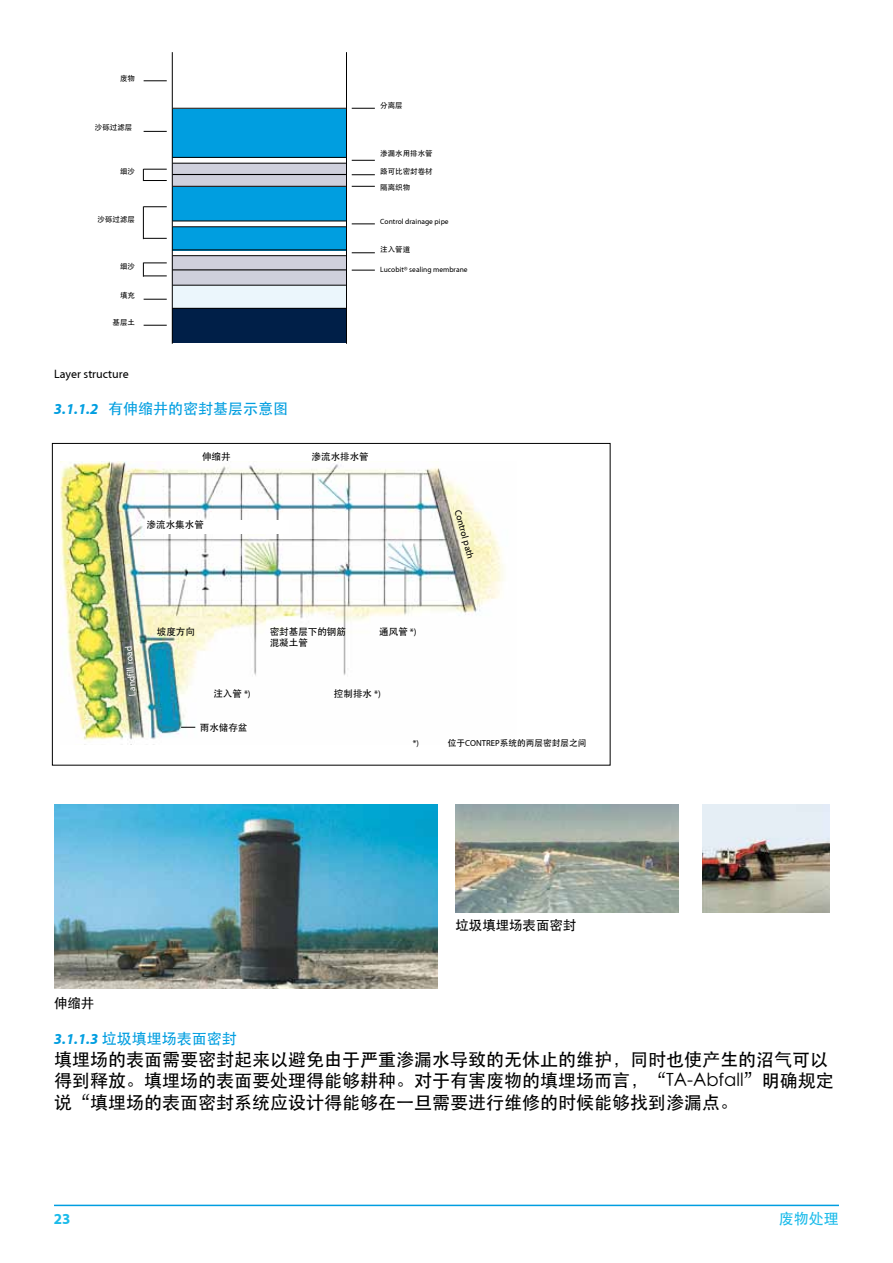
<style>
.page{position:relative;width:893px;height:1263px;background:#fff}
.page>*{position:absolute;margin:0;border:0;box-sizing:border-box;transform-origin:0 0}
.t1{font:18px/21.6px "ST Heiti";color:#000}
.t2{font:15px "ST Heiti";color:#009ee0}
.t3{font:15px "ST Heiti";color:#1bbbea}
.t4{font:700 15px "Myriad LUC";color:#1bbbea}
.t5{font:13.5px "ST Heiti";color:#000}
.t6{font:12px "Myriad LUC";color:#000}
.t7{font:9.6px/11.4px "ST Heiti";color:#000}
.t8{font:9.6px "Myriad LUC";color:#fff}
.t9{font:9.6px "Myriad LUC";color:#000}
.t10{font:8.7px "ST Heiti";color:#000}
.t11{font:8.7px "Myriad LUC";color:#000}
.t12{font:7.5px "ST Heiti";color:#000}
.t13{font:7.5px "Myriad LUC";color:#000}
.s1{font-family:"Myriad LUC";font-weight:700;font-style:italic}
.s2{font-family:"Myriad LUC"}
</style>
<div class="page">
<hr style="left:54px;top:1205px;width:785px;height:1px;background:#009ee0">
<img style="left:54px;top:804px;width:383px;height:185px">
<img style="left:455px;top:805px;width:224px;height:108px">
<img style="left:703px;top:805px;width:127px;height:108px">
<div style="left:173px;top:285px;width:173px;height:29px;background:#ebf6fc"></div>
<div style="left:173px;top:108px;width:173px;height:50px;background:#009ee0"></div>
<div style="left:173px;top:187px;width:173px;height:34px;background:#009ee0"></div>
<div style="left:173px;top:227px;width:173px;height:23px;background:#009ee0"></div>
<div style="left:173px;top:163px;width:173px;height:24px;background:#cfd0dc"></div>
<div style="left:173px;top:256px;width:173px;height:29px;background:#cfd0dc"></div>
<hr style="left:173px;top:157px;width:173px;height:1px;background:#000">
<hr style="left:173px;top:163px;width:173px;height:1px;background:#000">
<hr style="left:173px;top:174px;width:173px;height:1px;background:#000">
<hr style="left:173px;top:186px;width:173px;height:1px;background:#000">
<hr style="left:173px;top:221px;width:173px;height:1px;background:#000">
<hr style="left:173px;top:226px;width:173px;height:1px;background:#000">
<hr style="left:173px;top:250px;width:173px;height:1px;background:#000">
<hr style="left:173px;top:255px;width:173px;height:1px;background:#000">
<hr style="left:173px;top:269px;width:173px;height:1px;background:#000">
<hr style="left:173px;top:108px;width:173px;height:1px;background:#000">
<svg style="left:144px;top:81px;width:23px;height:1px"></svg>
<svg style="left:352px;top:108px;width:23px;height:1px"></svg>
<svg style="left:352px;top:224px;width:23px;height:1px"></svg>
<svg style="left:352px;top:252px;width:23px;height:1px"></svg>
<svg style="left:352px;top:160px;width:23px;height:1px"></svg>
<svg style="left:352px;top:174px;width:23px;height:1px"></svg>
<svg style="left:352px;top:270px;width:23px;height:1px"></svg>
<svg style="left:352px;top:186px;width:23px;height:1px"></svg>
<svg style="left:144px;top:131px;width:23px;height:1px"></svg>
<svg style="left:144px;top:206px;width:23px;height:1px"></svg>
<svg style="left:144px;top:238px;width:23px;height:1px"></svg>
<svg style="left:143px;top:169px;width:24px;height:12px"></svg>
<svg style="left:143px;top:263px;width:24px;height:14px"></svg>
<hr style="left:143px;top:206px;width:1px;height:33px;background:#000">
<svg style="left:144px;top:299px;width:23px;height:1px"></svg>
<svg style="left:144px;top:325px;width:23px;height:1px"></svg>
<div style="left:173px;top:308px;width:173px;height:35px;background:#001f48"></div>
<hr style="left:173px;top:285px;width:173px;height:1px;background:#000">
<hr style="left:173px;top:308px;width:173px;height:1px;background:#000">
<hr style="left:172px;top:52px;width:1px;height:292px;background:#000">
<hr style="left:346px;top:52px;width:1px;height:292px;background:#000">
<img style="left:60px;top:462px;width:444px;height:279px">
<div style="left:147px;top:520px;width:142px;height:14px;background:#fff"></div>
<svg style="left:181px;top:727px;width:14px;height:1px"></svg>
<p class="t12" style="left:120px;top:75px;width:16px">废物</p>
<p class="t12" style="left:95px;top:124px;width:39px">沙砾过滤层</p>
<p class="t12" style="left:120px;top:167px;width:16px">细沙</p>
<p class="t12" style="left:98px;top:215px;width:39px">沙砾过滤层</p>
<p class="t12" style="left:120px;top:262px;width:16px">细沙</p>
<p class="t12" style="left:120px;top:292px;width:16px">填充</p>
<p class="t12" style="left:113px;top:318px;width:24px">基层土</p>
<p class="t6" style="left:54px;top:368px;width:76px">Layer structure</p>
<p class="t2" style="left:54px;top:401px;width:235px"><span class="s1">3.1.1.2</span> 有伸缩井的密封基层示意图</p>
<p class="t7" style="left:202px;top:451px;width:30px">伸缩井</p>
<p class="t7" style="left:147px;top:519px;width:59px">渗流水集水管</p>
<p class="t12" style="left:380px;top:101px;width:24px">分离层</p>
<p class="t12" style="left:380px;top:150px;width:54px">渗漏水用排水管</p>
<p class="t12" style="left:380px;top:167px;width:54px">路可比密封卷材</p>
<p class="t12" style="left:380px;top:184px;width:32px">隔离织物</p>
<p class="t13" style="left:380px;top:218px;width:70px">Control drainage pipe</p>
<p class="t12" style="left:380px;top:245px;width:32px">注入管道</p>
<p class="t13" style="left:380px;top:266px;width:89px">Lucobit® sealing membrane</p>
<p class="t7" style="left:312px;top:451px;width:59px">渗流水排水管</p>
<p class="t9" style="left:462px;top:508px;width:52px;rotate:74deg">Control path</p>
<p class="t8" style="left:128px;top:696px;width:51px;rotate:-95deg">Landfill road</p>
<p class="t7" style="left:157px;top:626px;width:40px">坡度方向</p>
<p class="t7" style="left:213px;top:688px;width:39px">注入管 <span class="s2">*)</span></p>
<p class="t7" style="left:200px;top:722px;width:49px">雨水储存盆</p>
<p class="t7" style="left:270px;top:626px;width:78px">密封基层下的钢筋混凝土管</p>
<p class="t7" style="left:379px;top:626px;width:39px">通风管 <span class="s2">*)</span></p>
<p class="t7" style="left:334px;top:688px;width:48px">控制排水 <span class="s2">*)</span></p>
<p class="t11" style="left:413px;top:738px;width:8px">*)</p>
<p class="t10" style="left:448px;top:738px;width:140px">位于<span class="s2">CONTREP</span>系统的两层密封层之间</p>
<p class="t5" style="left:54px;top:997px;width:42px">伸缩井</p>
<p class="t5" style="left:455px;top:918px;width:122px">垃圾填埋场表面密封</p>
<p class="t2" style="left:54px;top:1031px;width:184px"><span class="s1">3.1.1.3</span> 垃圾填埋场表面密封</p>
<p class="t1" style="left:54px;top:1048px;width:781px">填埋场的表面需要密封起来以避免由于严重渗漏水导致的无休止的维护，同时也使产生的沼气可以得到释放。填埋场的表面要处理得能够耕种。对于有害废物的填埋场而言，“TA-Abfall”明确规定说“填埋场的表面密封系统应设计得能够在一旦需要进行维修的时候能够找到渗漏点。</p>
<p class="t4" style="left:54px;top:1211px;width:18px">23</p>
<p class="t3" style="left:779px;top:1211px;width:61px">废物处理</p>
</div>
